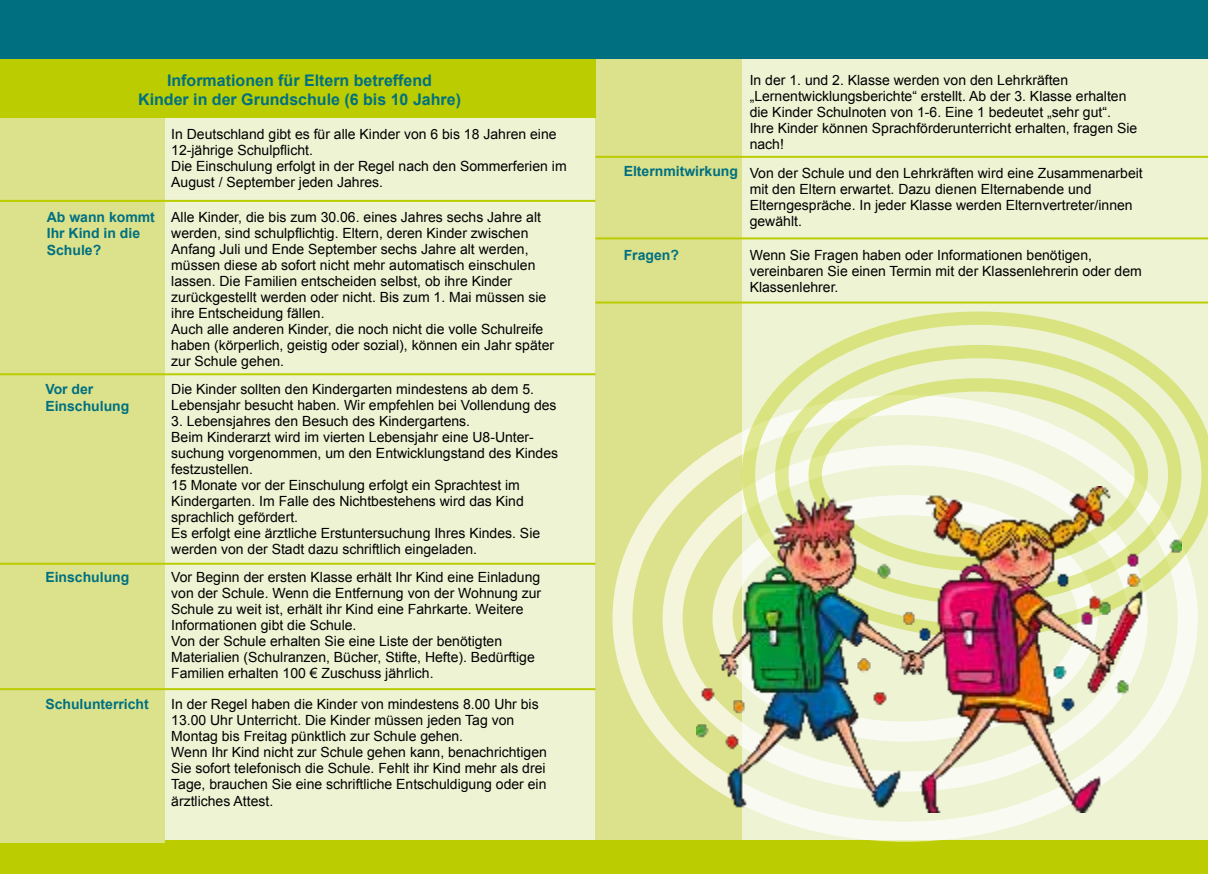
<style>
.page{position:relative;width:1208px;height:874px;background:#fff}
.page>*{position:absolute;margin:0;border:0;box-sizing:border-box;transform-origin:0 0}
.t1{font:700 16px/19.2px "Arial";color:#007081;text-align:center}
.t2{font:14px/16px "Arial";color:#000}
.t3{font:700 14px/16.8px "Arial";color:#007081}
</style>
<div class="page">
<div style="left:0;top:0;width:1208px;height:873px;background:#bbcd00"></div>
<div style="left:0;top:58px;width:1208px;height:781px;background:#eef3d4"></div>
<div style="left:595px;top:58px;width:147px;height:781px;background:#dce18b"></div>
<hr style="left:595px;top:237px;width:613px;height:2px;background:#bbcd00">
<hr style="left:595px;top:301px;width:613px;height:2px;background:#bbcd00">
<div style="left:0;top:61px;width:164px;height:781px;background:#dce18b"></div>
<hr style="left:0;top:373px;width:595px;height:2px;background:#bbcd00">
<hr style="left:0;top:687px;width:595px;height:2px;background:#bbcd00">
<hr style="left:0;top:562px;width:595px;height:2px;background:#bbcd00">
<div style="left:612px;top:395px;width:585px;height:446px;border:20px solid #fff;border-radius:50%"></div>
<svg style="left:652px;top:435px;width:90px;height:341px"></svg>
<hr style="left:0;top:200px;width:595px;height:2px;background:#bbcd00">
<div style="left:0;top:58px;width:595px;height:60px;background:#bbcd00"></div>
<svg style="left:742px;top:311px;width:466px;height:326px"></svg>
<svg style="left:768px;top:338px;width:420px;height:272px"></svg>
<div style="left:808px;top:378px;width:340px;height:192px;border:13px solid #bbcd00;border-radius:50%"></div>
<img style="left:696px;top:486px;width:485px;height:326px">
<div style="left:0;top:0;width:1208px;height:58px;background:#007081"></div>
<hr style="left:595px;top:156px;width:613px;height:2px;background:#bbcd00">
<p class="t1" style="left:138px;top:71px;width:324px">Informationen für Eltern betreffend<br>Kinder in der Grundschule (6 bis 10 Jahre)</p>
<p class="t3" style="left:47px;top:208px;width:110px">Ab wann kommt<br>Ihr Kind in die<br>Schule?</p>
<p class="t3" style="left:45px;top:380px;width:86px">Vor der<br>Einschulung</p>
<p class="t3" style="left:45px;top:569px;width:86px">Einschulung</p>
<p class="t3" style="left:45px;top:696px;width:105px">Schulunterricht</p>
<p class="t2" style="left:171px;top:126px;width:397px">In Deutschland gibt es für alle Kinder von 6 bis 18 Jahren eine 12-jährige Schulpflicht.<br>Die Einschulung erfolgt in der Regel nach den Sommerferien im August / September jeden Jahres.</p>
<p class="t2" style="left:171px;top:209px;width:384px">Alle Kinder, die bis zum 30.06. eines Jahres sechs Jahre alt werden, sind schulpflichtig. Eltern, deren Kinder zwischen Anfang Juli und Ende September sechs Jahre alt werden, müssen diese ab sofort nicht mehr automatisch einschulen lassen. Die Familien entscheiden selbst, ob ihre Kinder zurückgestellt werden oder nicht. Bis zum 1. Mai müssen sie ihre Entscheidung fällen.<br>Auch alle anderen Kinder, die noch nicht die volle Schulreife haben (körperlich, geistig oder sozial), können ein Jahr später zur Schule gehen.</p>
<p class="t2" style="left:171px;top:381px;width:387px">Die Kinder sollten den Kindergarten mindestens ab dem 5.<br>Lebensjahr besucht haben. Wir empfehlen bei Vollendung des</p>
<p class="t2" style="left:171px;top:413px;width:388px">3. Lebensjahres den Besuch des Kindergartens.<br>Beim Kinderarzt wird im vierten Lebensjahr eine U8-Unter&shy;suchung vorgenommen, um den Entwicklungstand des Kindes festzustellen.<br>15 Monate vor der Einschulung erfolgt ein Sprachtest im Kindergarten. Im Falle des Nichtbestehens wird das Kind sprachlich gefördert.<br>Es erfolgt eine ärztliche Erstuntersuchung Ihres Kindes. Sie werden von der Stadt dazu schriftlich eingeladen.</p>
<p class="t2" style="left:171px;top:569px;width:371px">Vor Beginn der ersten Klasse erhält Ihr Kind eine Einladung von der Schule. Wenn die Entfernung von der Wohnung zur Schule zu weit ist, erhält ihr Kind eine Fahrkarte. Weitere Informationen gibt die Schule.<br>Von der Schule erhalten Sie eine Liste der benötigten Materialien (Schulranzen, Bücher, Stifte, Hefte). Bedürftige Familien erhalten 100 € Zuschuss jährlich.</p>
<p class="t2" style="left:171px;top:696px;width:377px">In der Regel haben die Kinder von mindestens 8.00 Uhr bis 13.00 Uhr Unterricht. Die Kinder müssen jeden Tag von Montag bis Freitag pünktlich zur Schule gehen.<br>Wenn Ihr Kind nicht zur Schule gehen kann, benachrichtigen Sie sofort telefonisch die Schule. Fehlt ihr Kind mehr als drei Tage, brauchen Sie eine schriftliche Entschuldigung oder ein ärztliches Attest.</p>
<p class="t3" style="left:623px;top:163px;width:116px">Elternmitwirkung</p>
<p class="t3" style="left:623px;top:247px;width:57px">Fragen?</p>
<p class="t2" style="left:749px;top:72px;width:389px">In der 1. und 2. Klasse werden von den Lehrkräften „Lernentwicklungsberichte“ erstellt. Ab der 3. Klasse erhalten die Kinder Schulnoten von 1-6. Eine 1 bedeutet „sehr gut“.<br>Ihre Kinder können Sprachförderunterricht erhalten, fragen Sie nach!</p>
<p class="t2" style="left:749px;top:165px;width:394px">Von der Schule und den Lehrkräften wird eine Zusammenarbeit mit den Eltern erwartet. Dazu dienen Elternabende und Elterngespräche. In jeder Klasse werden Elternvertreter/innen gewählt.</p>
<p class="t2" style="left:749px;top:247px;width:393px">Wenn Sie Fragen haben oder Informationen benötigen, vereinbaren Sie einen Termin mit der Klassenlehrerin oder dem<br>Klassenlehrer.</p>
</div>
